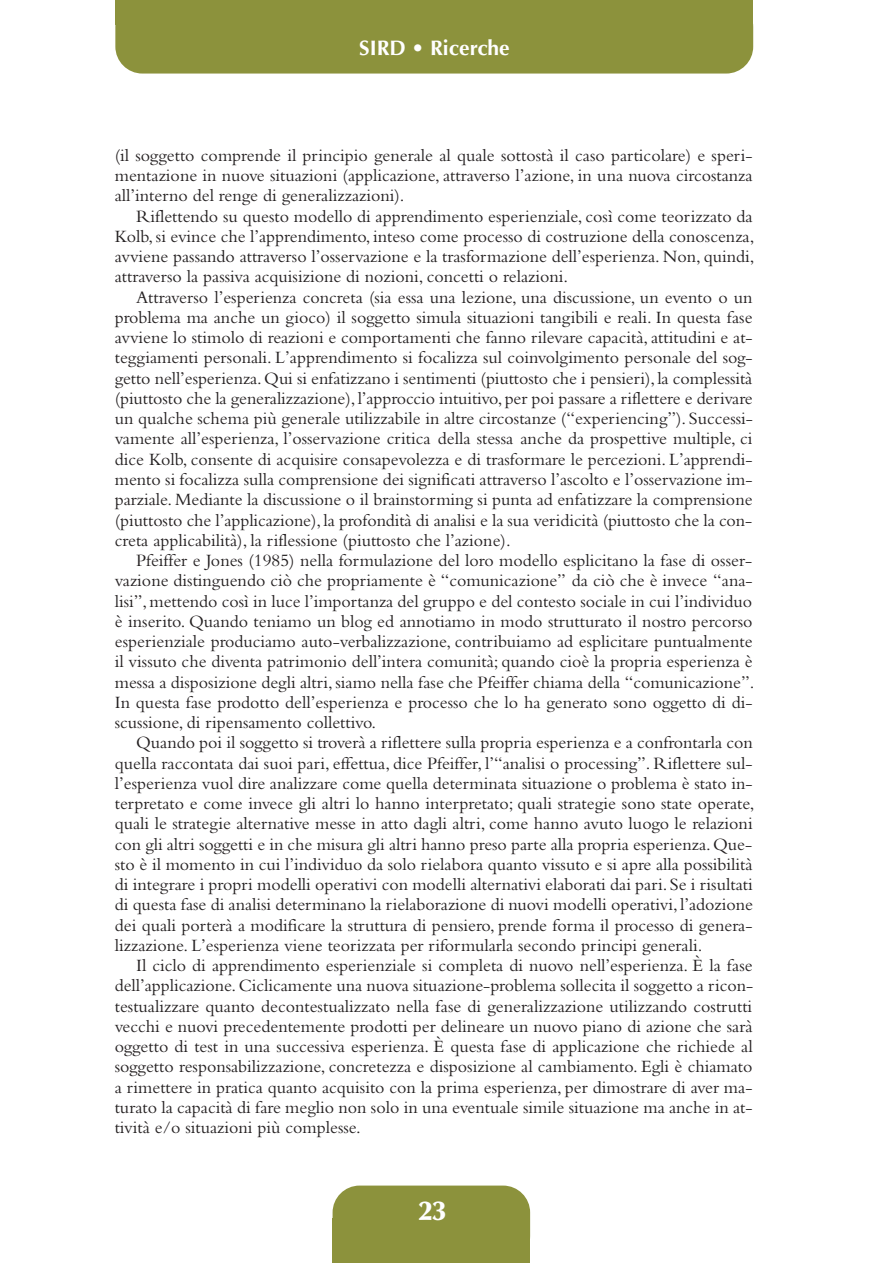
<style>
.page{position:relative;width:893px;height:1263px;background:#fff}
.page>*{position:absolute;margin:0;border:0;box-sizing:border-box;transform-origin:0 0}
.t1{font:900 27px "Optima";color:#fff}
.t2{font:700 21px "Optima";color:#fff}
.t3{font:18px "Bembo";color:#231f20}
</style>
<div class="page">
<div style="left:333px;top:1185px;width:197px;height:78px;background:#8c923c;border-radius:27px"></div>
<div style="left:333px;top:1218px;width:197px;height:45px;background:#8c923c"></div>
<div style="left:115px;top:0;width:638px;height:74px;background:#8c923c;border-radius:27px"></div>
<div style="left:115px;top:0;width:638px;height:24px;background:#8c923c"></div>
<p class="t2" style="left:359px;top:39px;width:152px">SIRD • Ricerche</p>
<p class="t3" style="left:115px;top:149px;width:639px">(il soggetto comprende il principio generale al quale sottostà il caso particolare) e speri-</p>
<p class="t3" style="left:115px;top:169px;width:639px">mentazione in nuove situazioni (applicazione, attraverso l’azione, in una nuova circostanza</p>
<p class="t3" style="left:115px;top:190px;width:291px">all’interno del renge di generalizzazioni).</p>
<p class="t3" style="left:136px;top:210px;width:618px">Riflettendo su questo modello di apprendimento esperienziale, così come teorizzato da</p>
<p class="t3" style="left:115px;top:230px;width:641px">Kolb, si evince che l’apprendimento, inteso come processo di costruzione della conoscenza,</p>
<p class="t3" style="left:115px;top:250px;width:641px">avviene passando attraverso l’osservazione e la trasformazione dell’esperienza. Non, quindi,</p>
<p class="t3" style="left:115px;top:271px;width:455px">attraverso la passiva acquisizione di nozioni, concetti o relazioni.</p>
<p class="t3" style="left:136px;top:291px;width:618px">Attraverso l’esperienza concreta (sia essa una lezione, una discussione, un evento o un</p>
<p class="t3" style="left:115px;top:311px;width:639px">problema ma anche un gioco) il soggetto simula situazioni tangibili e reali. In questa fase</p>
<p class="t3" style="left:115px;top:331px;width:639px">avviene lo stimolo di reazioni e comportamenti che fanno rilevare capacità, attitudini e at-</p>
<p class="t3" style="left:115px;top:352px;width:639px">teggiamenti personali. L’apprendimento si focalizza sul coinvolgimento personale del sog-</p>
<p class="t3" style="left:115px;top:372px;width:639px">getto nell’esperienza. Qui si enfatizzano i sentimenti (piuttosto che i pensieri), la complessità</p>
<p class="t3" style="left:115px;top:392px;width:639px">(piuttosto che la generalizzazione), l’approccio intuitivo, per poi passare a riflettere e derivare</p>
<p class="t3" style="left:115px;top:412px;width:640px">un qualche schema più generale utilizzabile in altre circostanze (“experiencing”). Successi-</p>
<p class="t3" style="left:115px;top:433px;width:639px">vamente all’esperienza, l’osservazione critica della stessa anche da prospettive multiple, ci</p>
<p class="t3" style="left:115px;top:453px;width:639px">dice Kolb, consente di acquisire consapevolezza e di trasformare le percezioni. L’apprendi-</p>
<p class="t3" style="left:115px;top:473px;width:639px">mento si focalizza sulla comprensione dei significati attraverso l’ascolto e l’osservazione im-</p>
<p class="t3" style="left:115px;top:493px;width:639px">parziale. Mediante la discussione o il brainstorming si punta ad enfatizzare la comprensione</p>
<p class="t3" style="left:115px;top:514px;width:639px">(piuttosto che l’applicazione), la profondità di analisi e la sua veridicità (piuttosto che la con-</p>
<p class="t3" style="left:115px;top:534px;width:397px">creta applicabilità), la riflessione (piuttosto che l’azione).</p>
<p class="t3" style="left:136px;top:554px;width:618px">Pfeiffer e Jones (1985) nella formulazione del loro modello esplicitano la fase di osser-</p>
<p class="t3" style="left:115px;top:574px;width:639px">vazione distinguendo ciò che propriamente è “comunicazione” da ciò che è invece “ana-</p>
<p class="t3" style="left:115px;top:595px;width:639px">lisi”, mettendo così in luce l’importanza del gruppo e del contesto sociale in cui l’individuo</p>
<p class="t3" style="left:115px;top:615px;width:639px">è inserito. Quando teniamo un blog ed annotiamo in modo strutturato il nostro percorso</p>
<p class="t3" style="left:115px;top:635px;width:639px">esperienziale produciamo auto-verbalizzazione, contribuiamo ad esplicitare puntualmente</p>
<p class="t3" style="left:115px;top:655px;width:639px">il vissuto che diventa patrimonio dell’intera comunità; quando cioè la propria esperienza è</p>
<p class="t3" style="left:115px;top:676px;width:641px">messa a disposizione degli altri, siamo nella fase che Pfeiffer chiama della “comunicazione”.</p>
<p class="t3" style="left:115px;top:696px;width:639px">In questa fase prodotto dell’esperienza e processo che lo ha generato sono oggetto di di-</p>
<p class="t3" style="left:115px;top:716px;width:263px">scussione, di ripensamento collettivo.</p>
<p class="t3" style="left:136px;top:736px;width:618px">Quando poi il soggetto si troverà a riflettere sulla propria esperienza e a confrontarla con</p>
<p class="t3" style="left:115px;top:757px;width:639px">quella raccontata dai suoi pari, effettua, dice Pfeiffer, l’“analisi o processing”. Riflettere sul-</p>
<p class="t3" style="left:115px;top:777px;width:639px">l’esperienza vuol dire analizzare come quella determinata situazione o problema è stato in-</p>
<p class="t3" style="left:115px;top:797px;width:641px">terpretato e come invece gli altri lo hanno interpretato; quali strategie sono state operate,</p>
<p class="t3" style="left:115px;top:817px;width:639px">quali le strategie alternative messe in atto dagli altri, come hanno avuto luogo le relazioni</p>
<p class="t3" style="left:115px;top:838px;width:639px">con gli altri soggetti e in che misura gli altri hanno preso parte alla propria esperienza. Que-</p>
<p class="t3" style="left:115px;top:858px;width:639px">sto è il momento in cui l’individuo da solo rielabora quanto vissuto e si apre alla possibilità</p>
<p class="t3" style="left:115px;top:878px;width:639px">di integrare i propri modelli operativi con modelli alternativi elaborati dai pari. Se i risultati</p>
<p class="t3" style="left:115px;top:898px;width:640px">di questa fase di analisi determinano la rielaborazione di nuovi modelli operativi, l’adozione</p>
<p class="t3" style="left:115px;top:919px;width:639px">dei quali porterà a modificare la struttura di pensiero, prende forma il processo di genera-</p>
<p class="t3" style="left:115px;top:939px;width:589px">lizzazione. L’esperienza viene teorizzata per riformularla secondo principi generali.</p>
<p class="t3" style="left:136px;top:959px;width:618px">Il ciclo di apprendimento esperienziale si completa di nuovo nell’esperienza. È la fase</p>
<p class="t3" style="left:115px;top:979px;width:640px">dell’applicazione. Ciclicamente una nuova situazione-problema sollecita il soggetto a ricon-</p>
<p class="t3" style="left:115px;top:1000px;width:639px">testualizzare quanto decontestualizzato nella fase di generalizzazione utilizzando costrutti</p>
<p class="t3" style="left:115px;top:1020px;width:639px">vecchi e nuovi precedentemente prodotti per delineare un nuovo piano di azione che sarà</p>
<p class="t3" style="left:115px;top:1040px;width:639px">oggetto di test in una successiva esperienza. È questa fase di applicazione che richiede al</p>
<p class="t3" style="left:115px;top:1060px;width:639px">soggetto responsabilizzazione, concretezza e disposizione al cambiamento. Egli è chiamato</p>
<p class="t3" style="left:115px;top:1081px;width:639px">a rimettere in pratica quanto acquisito con la prima esperienza, per dimostrare di aver ma-</p>
<p class="t3" style="left:115px;top:1101px;width:639px">turato la capacità di fare meglio non solo in una eventuale simile situazione ma anche in at-</p>
<p class="t3" style="left:115px;top:1121px;width:248px">tività e/o situazioni più complesse.</p>
<p class="t1" style="left:419px;top:1200px;width:28px">23</p>
</div>
